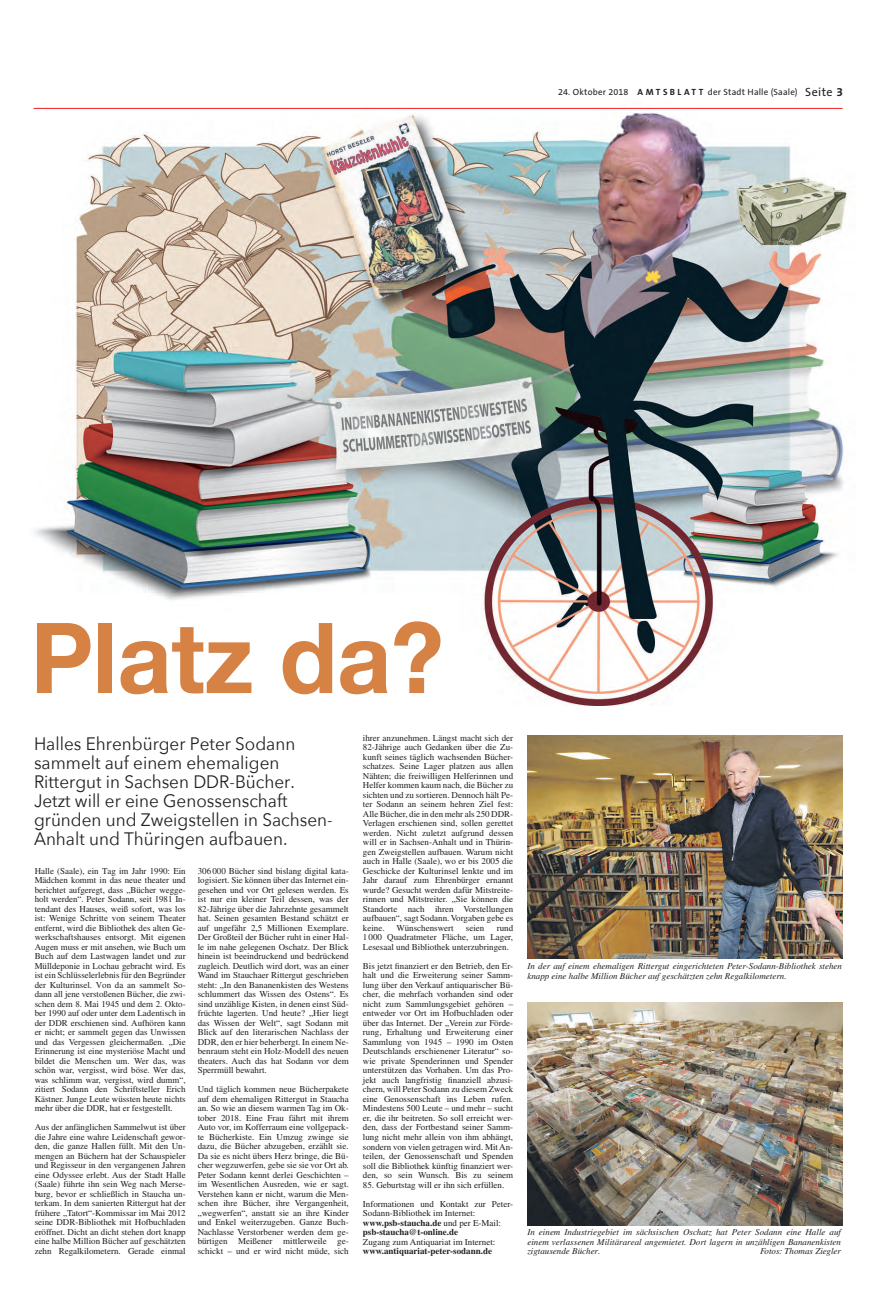
<style>
.page{position:relative;width:879px;height:1290px;background:#fff}
.page>*{position:absolute;margin:0;border:0;box-sizing:border-box;transform-origin:0 0}
.t1{font:700 98px "Helvetica Neue";color:#d68245;scale:.96 1}
.t2{font:18px/19px "Avenir Next";color:#231f20;scale:.95 1}
.t3{font:9px/9.5px "Times LT Std";color:#231f20;text-align:justify}
.t4{font:italic 9px/9.5px "Times LT Std";color:#231f20}
.t5{font:9px "The Sans B5 Plain";letter-spacing:.02em;color:#231f20}
.t6{font:700 9px "Times LT Std";color:#231f20}
.s1{font-family:"The Sans B7";font-weight:700}
.s2{font-size:12px}
.s3{font-family:"The Sans B7";font-weight:700;font-size:12px}
.s4{font-weight:700}
</style>
<div class="page">
<img style="left:33px;top:107px;width:815px;height:598px">
<hr style="left:34px;top:108px;width:808px;height:1px;background:#ee1d23">
<img style="left:527px;top:1002px;width:315px;height:223px">
<img style="left:527px;top:735px;width:315px;height:223px">
<p class="t5" style="left:558px;top:87px;width:286px">24. Oktober 2018 <span class="s1">A M T S B L A T T</span> der Stadt Halle (Saale) <span class="s2">Seite</span> <span class="s3">3</span></p>
<h1 class="t1" style="left:30px;top:581px;width:432px">Platz da?</h1>
<h2 class="t2" style="left:34px;top:733px;width:316px">Halles Ehrenbürger Peter Sodann sammelt auf einem ehemaligen Rittergut in Sachsen DDR-Bücher.<br>Jetzt will er eine Genossenschaft gründen und Zweigstellen in Sachsen-Anhalt und Thüringen aufbauen.</h2>
<p class="t3" style="left:35px;top:866px;width:153px">Halle (Saale), ein Tag im Jahr 1990: Ein Mädchen kommt in das neue theater und berichtet aufgeregt, dass „Bücher wegge&shy;holt werden“. Peter Sodann, seit 1981 In&shy;tendant des Hauses, weiß sofort, was los ist: Wenige Schritte von seinem Theater entfernt, wird die Bibliothek des alten Ge&shy;werkschaftshauses entsorgt. Mit eigenen Augen muss er mit ansehen, wie Buch um Buch auf dem Lastwagen landet und zur Mülldeponie in Lochau gebracht wird. Es ist ein Schlüsselerlebnis für den Begründer der Kulturinsel. Von da an sammelt So&shy;dann all jene verstoßenen Bücher, die zwi&shy;schen dem 8. Mai 1945 und dem 2. Okto&shy;ber 1990 auf oder unter dem Ladentisch in der DDR erschienen sind. Aufhören kann er nicht; er sammelt gegen das Unwissen und das Vergessen gleichermaßen. „Die Erinnerung ist eine mysteriöse Macht und bildet die Menschen um. Wer das, was schön war, vergisst, wird böse. Wer das, was schlimm war, vergisst, wird dumm“, zitiert Sodann den Schriftsteller Erich Kästner. Junge Leute wüssten heute nichts mehr über die DDR, hat er festgestellt.</p>
<p class="t3" style="left:35px;top:1122px;width:153px">Aus der anfänglichen Sammelwut ist über die Jahre eine wahre Leidenschaft gewor&shy;den, die ganze Hallen füllt. Mit den Un&shy;mengen an Büchern hat der Schauspieler und Regisseur in den vergangenen Jahren eine Odyssee erlebt. Aus der Stadt Halle (Saale) führte ihn sein Weg nach Merse&shy;burg, bevor er schließlich in Staucha un&shy;terkam. In dem sanierten Rittergut hat der frühere „Tatort“-Kommissar im Mai 2012 seine DDR-Bibliothek mit Hofbuchladen eröffnet. Dicht an dicht stehen dort knapp eine halbe Million Bücher auf geschätzten zehn Regalkilometern. Gerade einmal</p>
<p class="t3" style="left:198px;top:866px;width:153px">306 000 Bücher sind bislang digital kata&shy;logisiert. Sie können über das Internet ein&shy;gesehen und vor Ort gelesen werden. Es ist nur ein kleiner Teil dessen, was der 82-Jährige über die Jahrzehnte gesammelt hat. Seinen gesamten Bestand schätzt er auf ungefähr 2,5 Millionen Exemplare.<br>Der Großteil der Bücher ruht in einer Hal&shy;le im nahe gelegenen Oschatz. Der Blick hinein ist beeindruckend und bedrückend zugleich. Deutlich wird dort, was an einer Wand im Stauchaer Rittergut geschrieben steht: „In den Bananenkisten des Westens schlummert das Wissen des Ostens“. Es sind unzählige Kisten, in denen einst Süd&shy;früchte lagerten. Und heute? „Hier liegt das Wissen der Welt“, sagt Sodann mit Blick auf den literarischen Nachlass der DDR, den er hier beherbergt. In einem Ne&shy;benraum steht ein Holz-Modell des neuen theaters. Auch das hat Sodann vor dem Sperrmüll bewahrt.</p>
<p class="t3" style="left:198px;top:1084px;width:153px">Und täglich kommen neue Bücherpakete auf dem ehemaligen Rittergut in Staucha an. So wie an diesem warmen Tag im Ok&shy;tober 2018. Eine Frau fährt mit ihrem Auto vor, im Kofferraum eine vollgepack&shy;te Bücherkiste. Ein Umzug zwinge sie dazu, die Bücher abzugeben, erzählt sie.<br>Da sie es nicht übers Herz bringe, die Bü&shy;cher wegzuwerfen, gebe sie sie vor Ort ab.<br>Peter Sodann kennt derlei Geschichten – im Wesentlichen Ausreden, wie er sagt.<br>Verstehen kann er nicht, warum die Men&shy;schen ihre Bücher, ihre Vergangenheit, „wegwerfen“, anstatt sie an ihre Kinder und Enkel weiterzugeben. Ganze Buch-Nachlasse Verstorbener werden dem ge&shy;bürtigen Meißener mittlerweile ge&shy;schickt – und er wird nicht müde, sich</p>
<p class="t3" style="left:363px;top:733px;width:152px">ihrer anzunehmen. Längst macht sich der 82-Jährige auch Gedanken über die Zu&shy;kunft seines täglich wachsenden Bücher&shy;schatzes. Seine Lager platzen aus allen Nähten; die freiwilligen Helferinnen und Helfer kommen kaum nach, die Bücher zu sichten und zu sortieren. Dennoch hält Pe&shy;ter Sodann an seinem hehren Ziel fest:<br>Alle Bücher, die in den mehr als 250 DDR-Verlagen erschienen sind, sollen gerettet werden. Nicht zuletzt aufgrund dessen will er in Sachsen-Anhalt und in Thürin&shy;gen Zweigstellen aufbauen. Warum nicht auch in Halle (Saale), wo er bis 2005 die Geschicke der Kulturinsel lenkte und im Jahr darauf zum Ehrenbürger ernannt wurde? Gesucht werden dafür Mitstreite&shy;rinnen und Mitstreiter. „Sie können die Standorte nach ihren Vorstellungen aufbauen“, sagt Sodann. Vorgaben gebe es keine.</p>
<p class="t3" style="left:363px;top:923px;width:152px;text-indent:134px">rund 1000 Quadratmeter Fläche, um Lager, Lesesaal und Bibliothek unterzubringen.</p>
<p class="t3" style="left:363px;top:961px;width:152px">Bis jetzt finanziert er den Betrieb, den Er&shy;halt und die Erweiterung seiner Samm&shy;lung über den Verkauf antiquarischer Bü&shy;cher, die mehrfach vorhanden sind oder nicht zum Sammlungsgebiet gehören – entweder vor Ort im Hofbuchladen oder über das Internet. Der „Verein zur Förde&shy;rung, Erhaltung und Erweiterung einer Sammlung von 1945 – 1990 im Osten Deutschlands erschienener Literatur“ so&shy;wie private Spenderinnen und Spender unterstützen das Vorhaben. Um das Pro&shy;jekt auch langfristig finanziell abzusi&shy;chern, will Peter Sodann zu diesem Zweck eine Genossenschaft ins Leben rufen.<br>Mindestens 500 Leute – und mehr – sucht er, die ihr beitreten. So soll erreicht wer&shy;den, dass der Fortbestand seiner Samm&shy;lung nicht mehr allein von ihm abhängt, sondern von vielen getragen wird. Mit An&shy;teilen, der Genossenschaft und Spenden soll die Bibliothek künftig finanziert wer&shy;den, so sein Wunsch. Bis zu seinem</p>
<p class="t3" style="left:363px;top:1175px;width:152px;line-height:19px">85. Geburtstag will er ihn sich erfüllen.<br>Informationen und Kontakt zur Peter-</p>
<p class="t3" style="left:363px;top:1208px;width:140px;text-align:left">Sodann-Bibliothek im Internet: <span class="s4">www.psb-staucha.de</span> und per E-Mail: <span class="s4">psb-staucha@t-online.de</span></p>
<p class="t3" style="left:363px;top:1237px;width:134px">Zugang zum Antiquariat im Internet:</p>
<p class="t6" style="left:363px;top:1245px;width:131px">www.antiquariat-peter-sodann.de</p>
<p class="t3" style="left:396px;top:923px;width:59px">Wünschenswert</p>
<p class="t3" style="left:466px;top:923px;width:20px">seien</p>
<p class="t4" style="left:527px;top:962px;width:316px">In der auf einem ehemaligen Rittergut eingerichteten Peter-Sodann-Bibliothek stehen knapp eine halbe Million Bücher auf geschätzten zehn Regalkilometern.</p>
<p class="t4" style="left:527px;top:1228px;width:315px;text-align:justify">In einem Industriegebiet im sächsischen Oschatz hat Peter Sodann eine Halle auf einem verlassenen Militärareal angemietet. Dort lagern in unzähligen Bananenkisten zigtausende Bücher.</p>
<p class="t4" style="left:760px;top:1247px;width:83px">Fotos: Thomas Ziegler</p>
</div>
